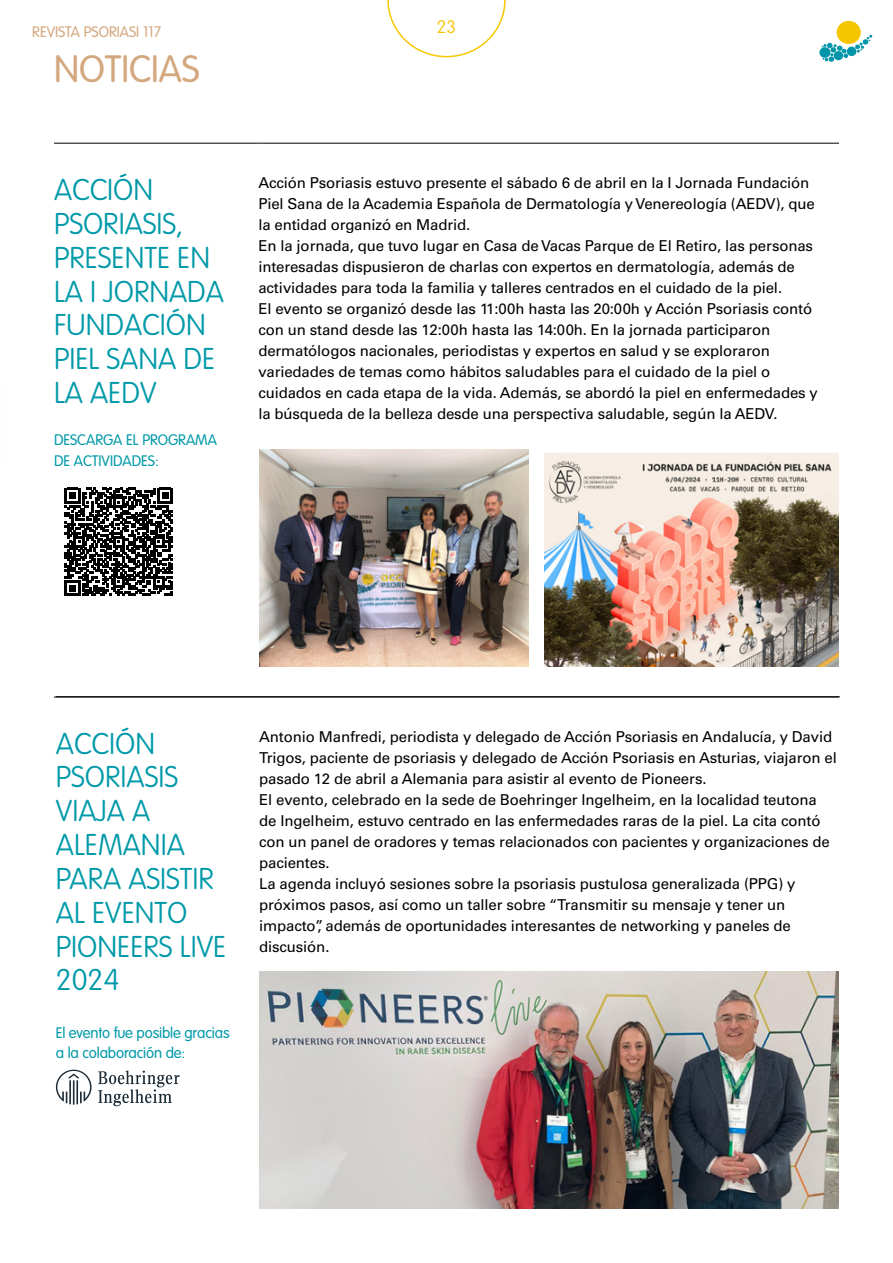
<style>
.page{position:relative;width:893px;height:1263px;background:#fff}
.page>*{position:absolute;margin:0;border:0;box-sizing:border-box;transform-origin:0 0}
.t1{font:300 37.5px "VAG Rounded";color:#d4a87e}
.t2{font:100 29.55px/33.9px "VAG Rounded";color:#0099a8}
.t3{font:100 18px "VAG Rounded";color:#f5c500}
.t4{font:15px/21px "Univers";letter-spacing:-.01em;color:#000}
.t5{font:300 15px/19.5px "VAG Rounded";letter-spacing:-.01em;color:#0099a8}
.t6{font:300 15px "VAG Rounded";color:#d4a87e}
</style>
<div class="page">
<svg style="left:387px;top:0;width:119px;height:57px"></svg>
<div style="left:837px;top:21px;width:24px;height:23px;background:#f5c500;border-radius:50%"></div>
<svg style="left:819px;top:47px;width:11px;height:11px"></svg>
<div style="left:847px;top:47px;width:9px;height:9px;background:#0095a8;border-radius:50%"></div>
<svg style="left:822px;top:43px;width:26px;height:19px"></svg>
<svg style="left:855px;top:35px;width:17px;height:18px"></svg>
<hr style="left:56px;top:696px;width:203px;height:1px;background:#000">
<hr style="left:259px;top:696px;width:581px;height:1px;background:#000">
<hr style="left:54px;top:143px;width:204px;height:1px;background:#000">
<hr style="left:258px;top:143px;width:581px;height:1px;background:#000">
<hr style="left:54px;top:697px;width:204px;height:1px;background:#000">
<hr style="left:258px;top:697px;width:581px;height:1px;background:#000">
<svg style="left:65px;top:488px;width:108px;height:108px"></svg>
<img style="left:259px;top:450px;width:270px;height:216px">
<img style="left:259px;top:972px;width:580px;height:237px">
<img style="left:544px;top:453px;width:295px;height:213px">
<svg style="left:56px;top:1070px;width:36px;height:35px"></svg>
<svg style="left:98px;top:1070px;width:82px;height:36px"></svg>
<p class="t6" style="left:32px;top:23px;width:130px">REVISTA PSORIASI 117</p>
<p class="t3" style="left:437px;top:16px;width:21px">23</p>
<h1 class="t1" style="left:54px;top:48px;width:147px">NOTICIAS</h1>
<h2 class="t2" style="left:54px;top:174px;width:171px">ACCIÓN<br>PSORIASIS,<br>PRESENTE EN<br>LA I JORNADA<br>FUNDACIÓN<br>PIEL SANA DE<br>LA AEDV</h2>
<p class="t5" style="left:54px;top:430px;width:164px;line-height:21px">DESCARGA EL PROGRAMA<br>DE ACTIVIDADES:</p>
<p class="t4" style="left:258px;top:172px;width:561px">Acción Psoriasis estuvo presente el sábado 6 de abril en la I Jornada Fundación Piel Sana de la Academia Española de Dermatología y Venereología (AEDV), que la entidad organizó en Madrid.<br>En la jornada, que tuvo lugar en Casa de Vacas Parque de El Retiro, las personas interesadas dispusieron de charlas con expertos en dermatología, además de actividades para toda la familia y talleres centrados en el cuidado de la piel.<br>El evento se organizó desde las 11:00h hasta las 20:00h y Acción Psoriasis contó con un stand desde las 12:00h hasta las 14:00h. En la jornada participaron dermatólogos nacionales, periodistas y expertos en salud y se exploraron variedades de temas como hábitos saludables para el cuidado de la piel o cuidados en cada etapa de la vida. Además, se abordó la piel en enfermedades y la búsqueda de la belleza desde una perspectiva saludable, según la AEDV.</p>
<h2 class="t2" style="left:56px;top:727px;width:172px">ACCIÓN<br>PSORIASIS<br>VIAJA A<br>ALEMANIA<br>PARA ASISTIR<br>AL EVENTO<br>PIONEERS LIVE<br>2024</h2>
<p class="t5" style="left:56px;top:1024px;width:175px">El evento fue posible gracias a la colaboración de:</p>
<p class="t4" style="left:259px;top:726px;width:579px">Antonio Manfredi, periodista y delegado de Acción Psoriasis en Andalucía, y David Trigos, paciente de psoriasis y delegado de Acción Psoriasis en Asturias, viajaron el pasado 12 de abril a Alemania para asistir al evento de Pioneers.<br>El evento, celebrado en la sede de Boehringer Ingelheim, en la localidad teutona de Ingelheim, estuvo centrado en las enfermedades raras de la piel. La cita contó con un panel de oradores y temas relacionados con pacientes y organizaciones de pacientes.<br>La agenda incluyó sesiones sobre la psoriasis pustulosa generalizada (PPG) y próximos pasos, así como un taller sobre “Transmitir su mensaje y tener un impacto”, además de oportunidades interesantes de networking y paneles de discusión.</p>
</div>
